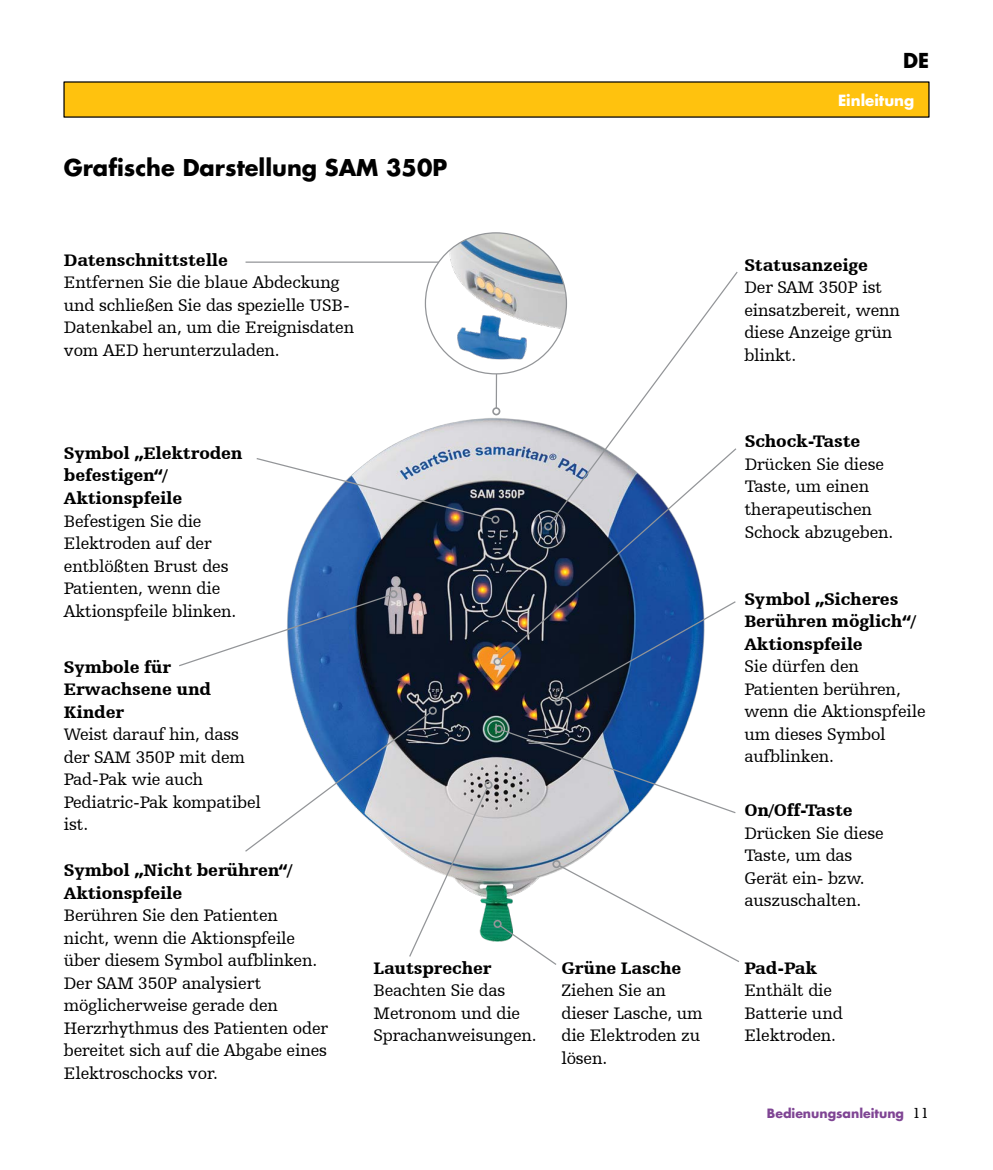
<style>
.page{position:relative;width:993px;height:1170px;background:#fff}
.page>*{position:absolute;margin:0;border:0;box-sizing:border-box;transform-origin:0 0}
.NEW_FUTURA_headers_9{font:700 22.5px "Futura Std";color:#000}
.t1{font:700 20px "Futura Std";color:#000}
.Model_callouts{font:17.5px/22.5px "Humanist Slabserif 712 BT";letter-spacing:-.01em;color:#000}
.Model_callouts_BOLD{font:900 17.5px/22.5px "Humanist Slabserif 712 BT";letter-spacing:-.01em;color:#000}
.NEW_UPPER_folios_rig{font:700 15px "Futura Std";color:#fff}
.t2{font:700 12.5px "Futura Std";color:#7f4594}
.s1{font-family:"Humanist Slabserif 712 BT";font-weight:400;font-size:15px;color:#000}
</style>
<div class="page">
<div style="left:64px;top:82px;width:864px;height:35px;background:#ffc20e"></div>
<img style="left:289px;top:418px;width:406px;height:524px">
<div style="left:428px;top:706px;width:8px;height:8px;border:2px solid #939598;border-radius:50%"></div>
<svg style="left:256px;top:457px;width:237px;height:63px"></svg>
<div style="left:491px;top:515px;width:8px;height:8px;border:2px solid #939598;border-radius:50%"></div>
<svg style="left:548px;top:271px;width:190px;height:176px"></svg>
<svg style="left:498px;top:447px;width:239px;height:214px"></svg>
<div style="left:493px;top:657px;width:8px;height:8px;border:2px solid #939598;border-radius:50%"></div>
<svg style="left:559px;top:600px;width:177px;height:101px"></svg>
<div style="left:554px;top:697px;width:8px;height:8px;border:2px solid #939598;border-radius:50%"></div>
<svg style="left:500px;top:728px;width:236px;height:86px"></svg>
<div style="left:494px;top:724px;width:8px;height:9px;border:2px solid #939598;border-radius:50%"></div>
<svg style="left:245px;top:711px;width:243px;height:246px"></svg>
<div style="left:484px;top:780px;width:8px;height:9px;border:2px solid #939598;border-radius:50%"></div>
<div style="left:493px;top:919px;width:8px;height:8px;border:2px solid #939598;border-radius:50%"></div>
<svg style="left:498px;top:863px;width:241px;height:102px"></svg>
<div style="left:552px;top:860px;width:8px;height:8px;border:2px solid #939598;border-radius:50%"></div>
<svg style="left:179px;top:593px;width:213px;height:74px"></svg>
<div style="left:389px;top:590px;width:8px;height:8px;border:2px solid #939598;border-radius:50%"></div>
<hr style="left:495px;top:374px;width:2px;height:34px;background:#939598">
<div style="left:492px;top:407px;width:8px;height:8px;border:2px solid #939598;border-radius:50%"></div>
<hr style="left:245px;top:261px;width:194px;height:2px;background:#939598">
<img style="left:425px;top:233px;width:141px;height:139px">
<p class="NEW_FUTURA_headers_9" style="left:64px;top:152px;width:385px">Grafische Darstellung SAM 350P</p>
<p class="Model_callouts_BOLD" style="left:64px;top:248px;width:165px">Datenschnittstelle</p>
<p class="Model_callouts" style="left:64px;top:271px;width:292px">Entfernen Sie die blaue Abdeckung und schließen Sie das spezielle USB-Datenkabel an, um die Ereignisdaten vom AED herunterzuladen.</p>
<p class="Model_callouts_BOLD" style="left:64px;top:441px;width:180px">Symbol „Elektroden befestigen“/<br>Aktionspfeile</p>
<p class="Model_callouts" style="left:64px;top:509px;width:174px">Befestigen Sie die<br>Elektroden auf der entblößten Brust des<br>Patienten, wenn die<br>Aktionspfeile blinken.</p>
<p class="Model_callouts_BOLD" style="left:64px;top:655px;width:149px">Symbole für<br>Erwachsene und<br>Kinder</p>
<p class="Model_callouts" style="left:64px;top:723px;width:198px">Weist darauf hin, dass der SAM 350P mit dem<br>Pad-Pak wie auch<br>Pediatric-Pak kompatibel ist.</p>
<p class="Model_callouts_BOLD" style="left:64px;top:858px;width:230px">Symbol „Nicht berühren“/<br>Aktionspfeile</p>
<p class="Model_callouts" style="left:64px;top:903px;width:265px">Berühren Sie den Patienten<br>nicht, wenn die Aktionspfeile über diesem Symbol aufblinken.<br>Der SAM 350P analysiert möglicherweise gerade den<br>Herzrhythmus des Patienten oder bereitet sich auf die Abgabe eines<br>Elektroschocks vor.</p>
<p class="Model_callouts_BOLD" style="left:373px;top:956px;width:120px">Lautsprecher</p>
<p class="Model_callouts" style="left:373px;top:978px;width:165px">Beachten Sie das<br>Metronom und die<br>Sprachanweisungen.</p>
<p class="Model_callouts_BOLD" style="left:561px;top:956px;width:121px">Grüne Lasche</p>
<p class="Model_callouts" style="left:561px;top:978px;width:143px">Ziehen Sie an dieser Lasche, um die Elektroden zu lösen.</p>
<p class="t1" style="left:902px;top:47px;width:28px">DE</p>
<p class="NEW_UPPER_folios_rig" style="left:837px;top:90px;width:78px">Einleitung</p>
<p class="NEW_UPPER_folios_rig" style="left:801px;top:90px;width:114px">text goes here</p>
<p class="Model_callouts_BOLD" style="left:744px;top:253px;width:125px">Statusanzeige</p>
<p class="Model_callouts" style="left:744px;top:276px;width:157px">Der SAM 350P ist einsatzbereit, wenn diese Anzeige grün blinkt.</p>
<p class="Model_callouts_BOLD" style="left:744px;top:430px;width:117px">Schock-Taste</p>
<p class="Model_callouts" style="left:744px;top:452px;width:150px">Drücken Sie diese<br>Taste, um einen therapeutischen<br>Schock abzugeben.</p>
<p class="Model_callouts_BOLD" style="left:744px;top:587px;width:173px">Symbol „Sicheres<br>Berühren möglich“/<br>Aktionspfeile</p>
<p class="Model_callouts" style="left:744px;top:655px;width:183px">Sie dürfen den<br>Patienten berühren, wenn die Aktionspfeile um dieses Symbol aufblinken.</p>
<p class="Model_callouts_BOLD" style="left:744px;top:798px;width:110px">On/Off-Taste</p>
<p class="Model_callouts" style="left:744px;top:821px;width:141px">Drücken Sie diese<br>Taste, um das<br>Gerät ein- bzw. auszuschalten.</p>
<p class="Model_callouts_BOLD" style="left:744px;top:956px;width:74px">Pad-Pak</p>
<p class="Model_callouts" style="left:744px;top:978px;width:100px">Enthält die<br>Batterie und<br>Elektroden.</p>
<p class="t2" style="left:766px;top:1104px;width:164px">Bedienungsanleitung <span class="s1">11</span></p>
</div>
